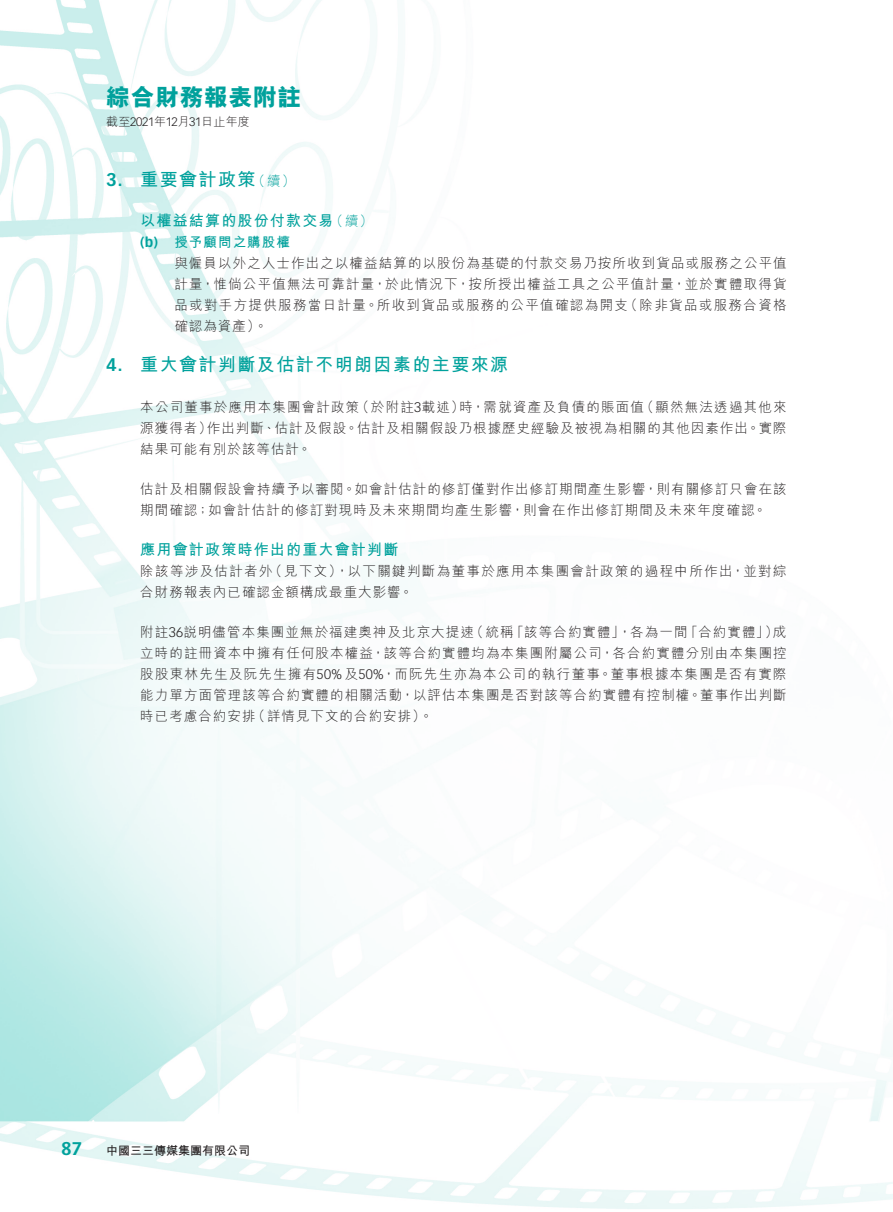
<style>
.page{position:relative;width:893px;height:1212px;background:#fff}
.page>*{position:absolute;margin:0;border:0;box-sizing:border-box;transform-origin:0 0}
.t1{font:800 24px "M Hei HK";letter-spacing:.02em;color:#00a19c}
.t2{font:700 18px "M Hei HK";letter-spacing:.08em;color:#00a19c}
.t3{font:700 18px "Vectora LT Std";color:#00a19c}
.t4{font:700 15px "M Hei HK";letter-spacing:.08em;color:#00a19c}
.t5{font:300 13.5px/21px "M Hei HK";letter-spacing:.08em;color:#231f20}
.t6{font:300 13.5px/21px "M Hei HK";letter-spacing:.1em;color:#231f20}
.t7{font:300 12px "M Hei HK";letter-spacing:.025em;color:#231f20}
.t8{font:700 12px "M Hei HK";color:#231f20}
.s1{font-family:"Vectora LT Std"}
.s2{font-weight:300;font-size:13.5px}
.s3{font-family:"Vectora LT Std";font-weight:700;color:#00a19c}
.s4{font-weight:700;color:#00a19c}
</style>
<div class="page">
<img style="left:0;top:0;width:893px;height:1209px">
<h1 class="t1" style="left:106px;top:85px;width:197px">綜合財務報表附註</h1>
<p class="t7" style="left:106px;top:116px;width:145px">截至<span class="s1">2021</span>年<span class="s1">12</span>月<span class="s1">31</span>日止年度</p>
<h2 class="t2" style="left:106px;top:166px;width:190px"><span class="s1">3.</span> 重要會計政策<span class="s2">（續）</span></h2>
<p class="t4" style="left:140px;top:210px;width:234px">以權益結算的股份付款交易<span class="s2">（續）</span></p>
<p class="t5" style="left:174px;top:232px;width:614px;text-indent:-34px"><span class="s3">(b)</span> <span class="s4">授予顧問之購股權<br></span>與僱員以外之人士作出之以權益結算的以股份為基礎的付款交易乃按所收到貨品或服務之公平值計量，惟倘公平值無法可靠計量，於此情況下，按所授出權益工具之公平值計量，並於實體取得貨品或對手方提供服務當日計量。所收到貨品或服務的公平值確認為開支（除非貨品或服務合資格確認為資產）。</p>
<h2 class="t2" style="left:106px;top:352px;width:403px"><span class="s1">4.</span> 重大會計判斷及估計不明朗因素的主要來源</h2>
<p class="t5" style="left:140px;top:396px;width:648px;text-align:justify">本公司董事於應用本集團會計政策（於附註<span class="s1">3</span>載述）時，需就資產及負債的賬面值（顯然無法透過其他來源獲得者）作出判斷、估計及假設。估計及相關假設乃根據歷史經驗及被視為相關的其他因素作出。實際結果可能有別於該等估計。</p>
<p class="t5" style="left:140px;top:478px;width:648px">估計及相關假設會持續予以審閱。如會計估計的修訂僅對作出修訂期間產生影響，則有關修訂只會在該期間確認；如會計估計的修訂對現時及未來期間均產生影響，則會在作出修訂期間及未來年度確認。</p>
<p class="t4" style="left:140px;top:538px;width:259px">應用會計政策時作出的重大會計判斷</p>
<p class="t6" style="left:140px;top:560px;width:648px">除該等涉及估計者外（見下文），以下關鍵判斷為董事於應用本集團會計政策的過程中所作出，並對綜合財務報表內已確認金額構成最重大影響。</p>
<p class="t5" style="left:140px;top:621px;width:648px;text-align:justify">附註<span class="s1">36</span>說明儘管本集團並無於福建奧神及北京大提速（統稱「該等合約實體」，各為一間「合約實體」）成立時的註冊資本中擁有任何股本權益，該等合約實體均為本集團附屬公司，各合約實體分別由本集團控股股東林先生及阮先生擁有<span class="s1">50%</span>及<span class="s1">50%</span>，而阮先生亦為本公司的執行董事。董事根據本集團是否有實際能力單方面管理該等合約實體的相關活動，以評估本集團是否對該等合約實體有控制權。董事作出判斷時已考慮合約安排（詳情見下文的合約安排）。</p>
<h2 class="t3" style="left:61px;top:1137px;width:23px">87</h2>
<p class="t8" style="left:106px;top:1141px;width:145px">中國三三傳媒集團有限公司</p>
</div>
